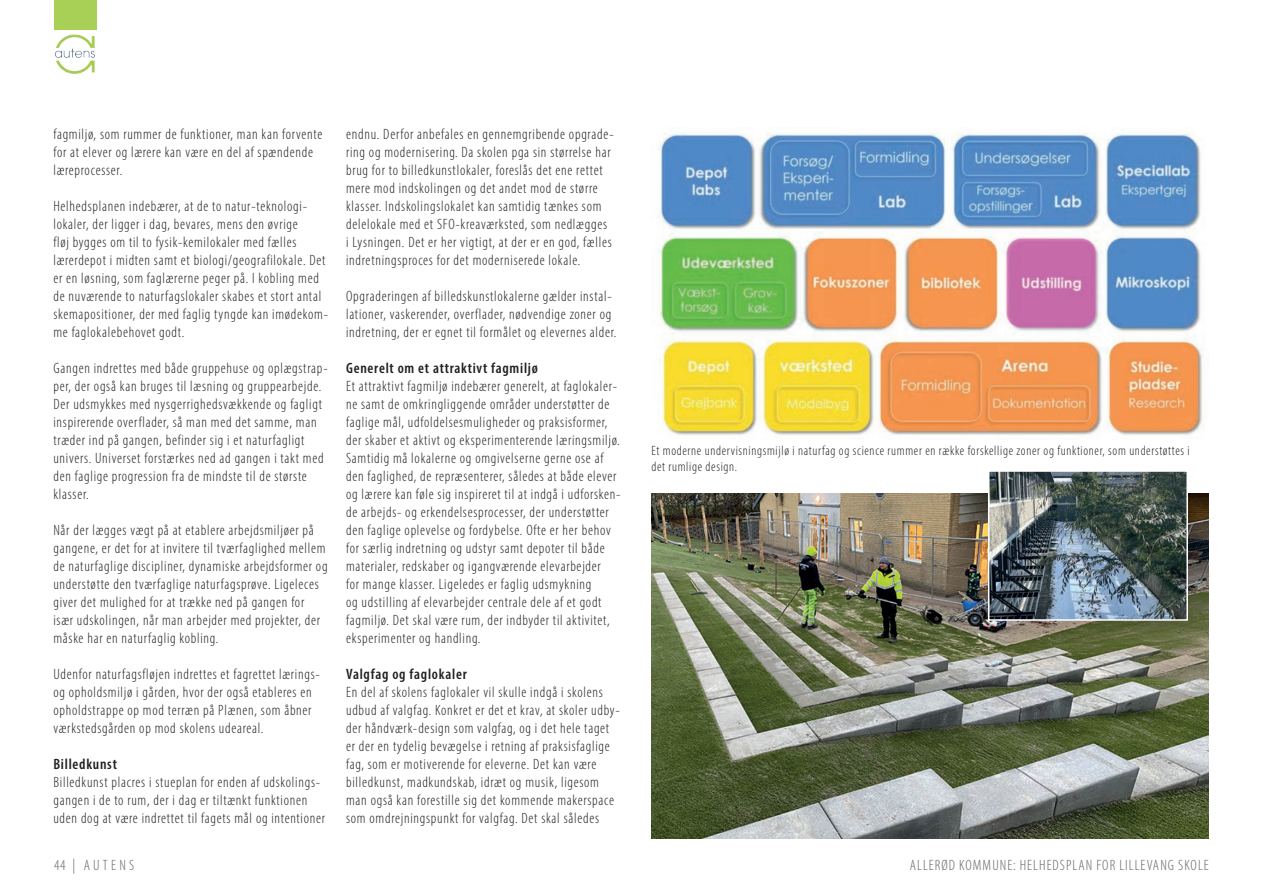
<style>
.page{position:relative;width:1263px;height:893px;background:#fff}
.page>*{position:absolute;margin:0;border:0;box-sizing:border-box;transform-origin:0 0}
.t1{font:300 condensed 15px/18px "Myriad Pro";letter-spacing:.05em;color:#231f20}
.t2{font:600 condensed 15px "Myriad Pro";letter-spacing:.05em;color:#231f20}
.t3{font:300 condensed 15px "Myriad Pro";letter-spacing:.07em;color:#636366}
.t4{font:300 condensed 15px "Myriad Pro";letter-spacing:.22em;color:#636366}
.t5{font:300 condensed 13.5px/16.2px "Myriad Pro";letter-spacing:.05em;color:#231f20}
</style>
<div class="page">
<img style="left:54px;top:34px;width:41px;height:40px">
<div style="left:54px;top:0;width:43px;height:30px;background:#a8d056"></div>
<img style="left:657px;top:129px;width:548px;height:306px">
<img style="left:651px;top:493px;width:558px;height:346px">
<img style="left:991px;top:473px;width:194px;height:145px">
<div style="left:988px;top:470px;width:200px;height:151px;border:2px solid #fff"></div>
<p class="t1" style="left:53px;top:125px;width:270px">fagmiljø, som rummer de funktioner, man kan forvente for at elever og lærere kan være en del af spændende læreprocesser.</p>
<p class="t1" style="left:53px;top:197px;width:276px">Helhedsplanen indebærer, at de to natur-teknologi&shy;lokaler, der ligger i dag, bevares, mens den øvrige<br>fløj bygges om til to fysik-kemilokaler med fælles lærerdepot i midten samt et biologi/geografilokale. Det er en løsning, som faglærerne peger på. I kobling med de nuværende to naturfagslokaler skabes et stort antal skemapositioner, der med faglig tyngde kan imødekom&shy;me faglokalebehovet godt.</p>
<p class="t1" style="left:53px;top:359px;width:276px">Gangen indrettes med både gruppehuse og oplægstrap&shy;per, der også kan bruges til læsning og gruppearbejde.<br>Der udsmykkes med nysgerrighedsvækkende og fagligt inspirerende overflader, så man med det samme, man træder ind på gangen, befinder sig i et naturfagligt univers. Universet forstærkes ned ad gangen i takt med den faglige progression fra de mindste til de største klasser.</p>
<p class="t1" style="left:53px;top:521px;width:276px">Når der lægges vægt på at etablere arbejdsmiljøer på gangene, er det for at invitere til tværfaglighed mellem de naturfaglige discipliner, dynamiske arbejdsformer og understøtte den tværfaglige naturfagsprøve. Ligeleces giver det mulighed for at trække ned på gangen for især udskolingen, når man arbejder med projekter, der måske har en naturfaglig kobling.</p>
<p class="t1" style="left:53px;top:665px;width:268px">Udenfor naturfagsfløjen indrettes et fagrettet lærings&shy;og opholdsmiljø i gården, hvor der også etableres en opholdstrappe op mod terræn på Plænen, som åbner værkstedsgården op mod skolens udeareal.</p>
<p class="t2" style="left:53px;top:755px;width:65px">Billedkunst</p>
<p class="t1" style="left:53px;top:773px;width:273px">Billedkunst placres i stueplan for enden af udskolings&shy;gangen i de to rum, der i dag er tiltænkt funktionen uden dog at være indrettet til fagets mål og intentioner</p>
<p class="t1" style="left:346px;top:125px;width:269px">endnu. Derfor anbefales en gennemgribende opgrade&shy;ring og modernisering. Da skolen pga sin størrelse har brug for to billedkunstlokaler, foreslås det ene rettet mere mod indskolingen og det andet mod de større klasser. Indskolingslokalet kan samtidig tænkes som delelokale med et SFO-kreaværksted, som nedlægges<br>i Lysningen. Det er her vigtigt, at der er en god, fælles indretningsproces for det moderniserede lokale.</p>
<p class="t1" style="left:346px;top:287px;width:272px">Opgraderingen af billedskunstlokalerne gælder instal&shy;lationer, vaskerender, overflader, nødvendige zoner og indretning, der er egnet til formålet og elevernes alder.</p>
<p class="t2" style="left:346px;top:359px;width:193px">Generelt om et attraktivt fagmiljø</p>
<p class="t1" style="left:346px;top:377px;width:276px">Et attraktivt fagmiljø indebærer generelt, at faglokaler&shy;ne samt de omkringliggende områder understøtter de faglige mål, udfoldelsesmuligheder og praksisformer, der skaber et aktivt og eksperimenterende læringsmiljø.<br>Samtidig må lokalerne og omgivelserne gerne ose af den faglighed, de repræsenterer, således at både elever og lærere kan føle sig inspireret til at indgå i udforsken&shy;de arbejds- og erkendelsesprocesser, der understøtter den faglige oplevelse og fordybelse. Ofte er her behov for særlig indretning og udstyr samt depoter til både materialer, redskaber og igangværende elevarbejder<br>for mange klasser. Ligeledes er faglig udsmykning<br>og udstilling af elevarbejder centrale dele af et godt fagmiljø. Det skal være rum, der indbyder til aktivitet, eksperimenter og handling.</p>
<p class="t2" style="left:346px;top:665px;width:122px">Valgfag og faglokaler</p>
<p class="t1" style="left:346px;top:683px;width:275px">En del af skolens faglokaler vil skulle indgå i skolens udbud af valgfag. Konkret er det et krav, at skoler udby&shy;der håndværk-design som valgfag, og i det hele taget er der en tydelig bevægelse i retning af praksisfaglige fag, som er motiverende for eleverne. Det kan være billedkunst, madkundskab, idræt og musik, ligesom man også kan forestille sig det kommende makerspace som omdrejningspunkt for valgfag. Det skal således</p>
<p class="t5" style="left:651px;top:442px;width:540px">Et moderne undervisningsmijlø i naturfag og science rummer en række forskellige zoner og funktioner, som understøttes i det rumlige design.</p>
<p class="t4" style="left:54px;top:856px;width:82px">44 | AUTENS</p>
<p class="t3" style="left:910px;top:856px;width:300px">ALLERØD KOMMUNE: HELHEDSPLAN FOR LILLEVANG SKOLE</p>
</div>
